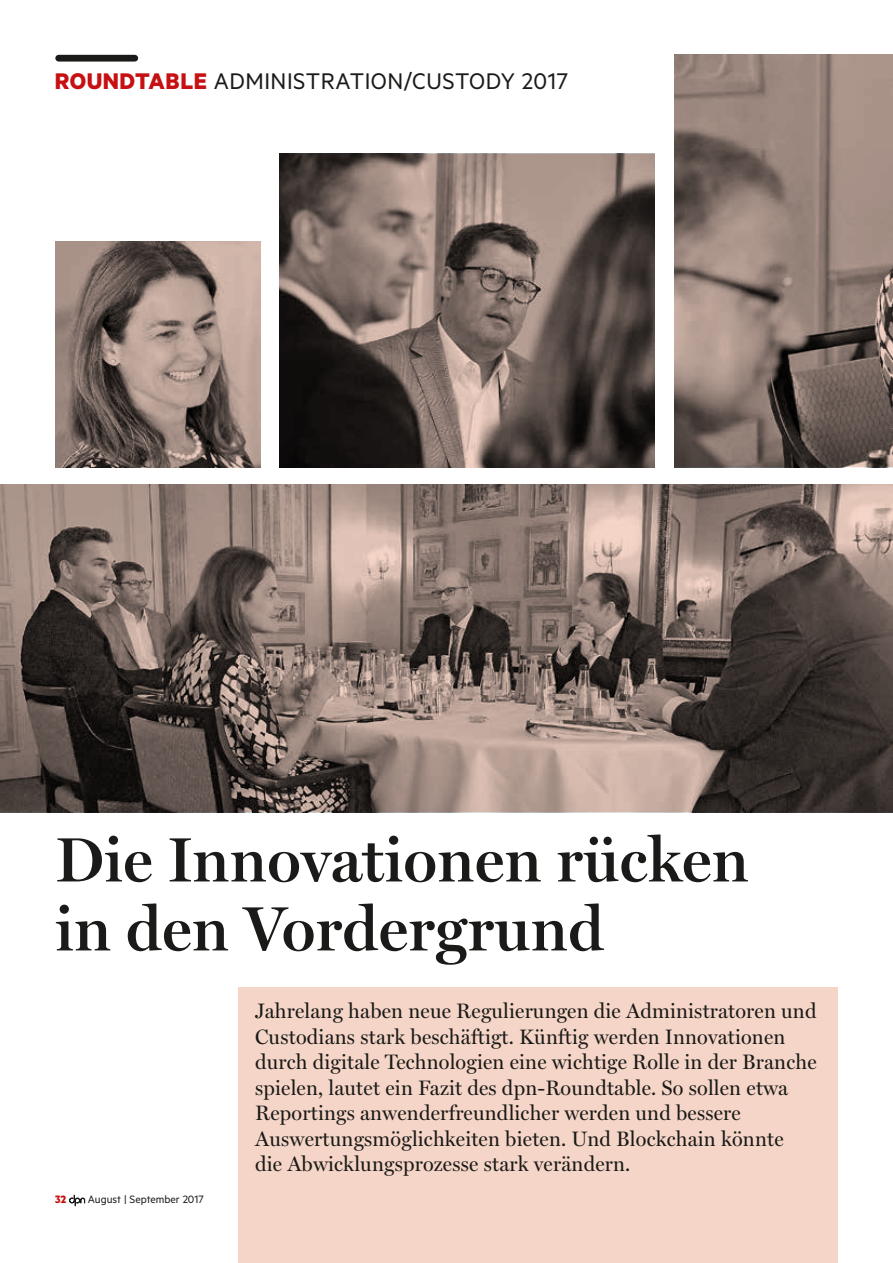
<style>
.page{position:relative;width:893px;height:1263px;background:#fff}
.page>*{position:absolute;margin:0;border:0;box-sizing:border-box;transform-origin:0 0}
.t1{font:600 63px/69px "Miller Display";letter-spacing:.01em;color:#1a1a18}
.t2{font:25.5px "Metric";letter-spacing:.02em;color:#1a1a18}
.t3{font:21px/25.5px "Miller Display";letter-spacing:.01em;color:#1a1a18}
.t4{font:12px "Metric";color:#1a1a18}
.t5{font:700 12px "Metric";color:#c71012}
.s1{font-weight:700;color:#c71012}
</style>
<div class="page">
<div style="left:238px;top:987px;width:600px;height:276px;background:#f5d5c7"></div>
<div style="left:59px;top:55px;width:76px;height:7px;background:#1a1a18"></div>
<svg style="left:69px;top:1195px;width:16px;height:11px"></svg>
<svg style="left:279px;top:154px;width:376px;height:313px;background:#6a5c56"></svg>
<svg style="left:55px;top:241px;width:205px;height:226px;background:#8b7971"></svg>
<svg style="left:0;top:484px;width:893px;height:328px;background:#786962"></svg>
<svg style="left:674px;top:55px;width:219px;height:412px;background:#89776f"></svg>
<p class="t2" style="left:55px;top:67px;width:515px"><span class="s1">ROUNDTABLE</span> ADMINISTRATION/CUSTODY 2017</p>
<h1 class="t1" style="left:55px;top:825px;width:695px">Die Innovationen rücken in den Vordergrund</h1>
<p class="t5" style="left:55px;top:1192px;width:13px">32</p>
<p class="t4" style="left:88px;top:1192px;width:117px">AUGUST | SEPTEMBER 2017</p>
<p class="t3" style="left:255px;top:998px;width:563px">Jahrelang haben neue Regulierungen die Administratoren und Custodians stark beschäftigt. Künftig werden Innovationen durch digitale Technologien eine wichtige Rolle in der Branche spielen, lautet ein Fazit des dpn-Roundtable. So sollen etwa Reportings anwenderfreundlicher werden und bessere Auswertungsmöglichkeiten bieten. Und Blockchain könnte<br>die Abwicklungsprozesse stark verändern.</p>
</div>
